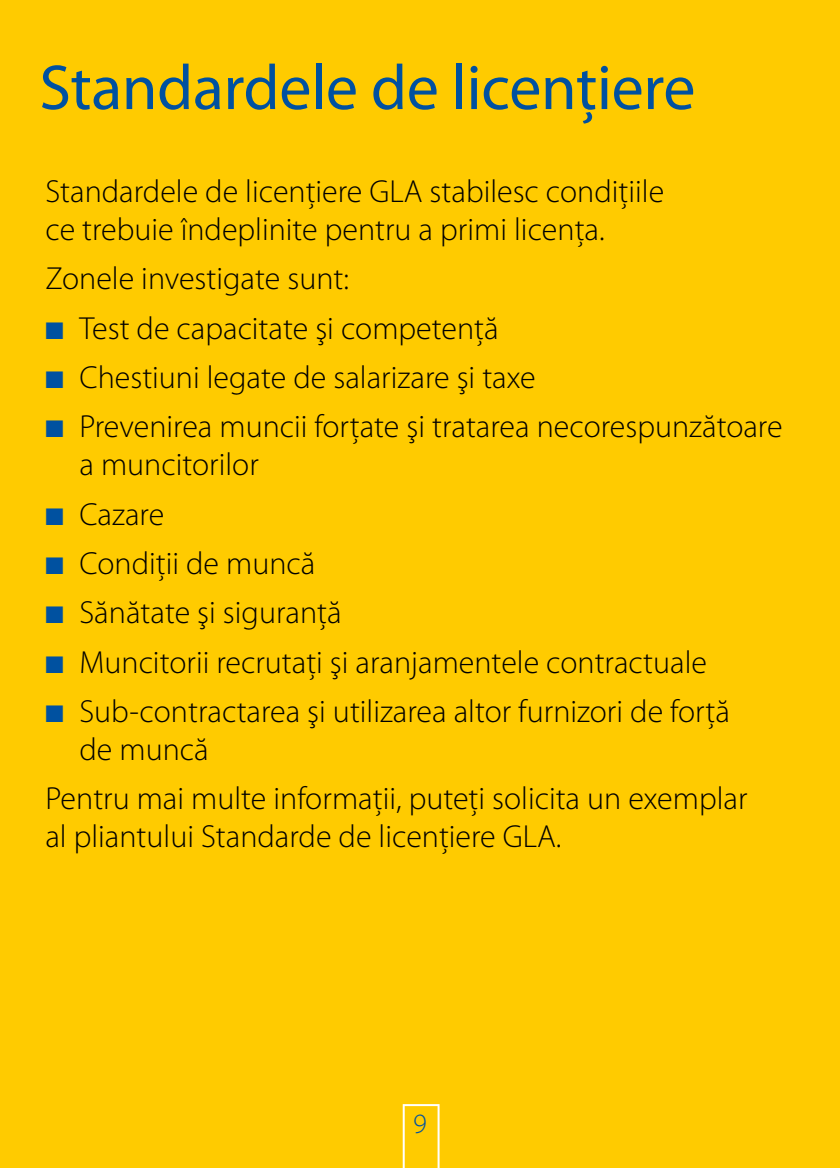
<style>
.page{position:relative;width:840px;height:1168px;background:#fff}
.page>*{position:absolute;margin:0;border:0;box-sizing:border-box;transform-origin:0 0}
.t1{font:64px "Myriad Pro";letter-spacing:-.005em;color:#0051a0}
.t2{font:300 32px/38px "Myriad Pro";color:#000}
.t3{font:300 28px "Myriad Pro";color:#0051a0}
.s1{color:#0051a0}
</style>
<div class="page">
<div style="left:0;top:0;width:839px;height:1168px;background:#ffcb00"></div>
<svg style="left:402px;top:1104px;width:37px;height:64px"></svg>
<h1 class="t1" style="left:39px;top:48px;width:657px">Standardele de licenţiere</h1>
<p class="t2" style="left:45px;top:172px;width:620px">Standardele de licenţiere GLA stabilesc condiţiile ce trebuie îndeplinite pentru a primi licenţa.</p>
<p class="t2" style="left:45px;top:259px;width:305px">Zonele investigate sunt:</p>
<p class="t2" style="left:45px;top:309px;width:454px"><span class="s1">■</span> Test de capacitate şi competenţă</p>
<p class="t2" style="left:45px;top:358px;width:491px"><span class="s1">■</span> Chestiuni legate de salarizare şi taxe</p>
<p class="t2" style="left:79px;top:407px;width:704px;text-indent:-34px"><span class="s1">■</span> Prevenirea muncii forţate şi tratarea necorespunzătoare a muncitorilor</p>
<p class="t2" style="left:45px;top:495px;width:120px"><span class="s1">■</span> Cazare</p>
<p class="t2" style="left:45px;top:544px;width:271px"><span class="s1">■</span> Condiţii de muncă</p>
<p class="t2" style="left:45px;top:593px;width:297px"><span class="s1">■</span> Sănătate şi siguranţă</p>
<p class="t2" style="left:45px;top:643px;width:662px"><span class="s1">■</span> Muncitorii recrutaţi şi aranjamentele contractuale</p>
<p class="t2" style="left:79px;top:692px;width:651px;text-indent:-34px"><span class="s1">■</span> Sub-contractarea şi utilizarea altor furnizori de forţă de muncă</p>
<p class="t2" style="left:45px;top:779px;width:703px">Pentru mai multe informaţii, puteţi solicita un exemplar al pliantului Standarde de licenţiere GLA.</p>
<p class="t3" style="left:413px;top:1106px;width:15px">9</p>
</div>
